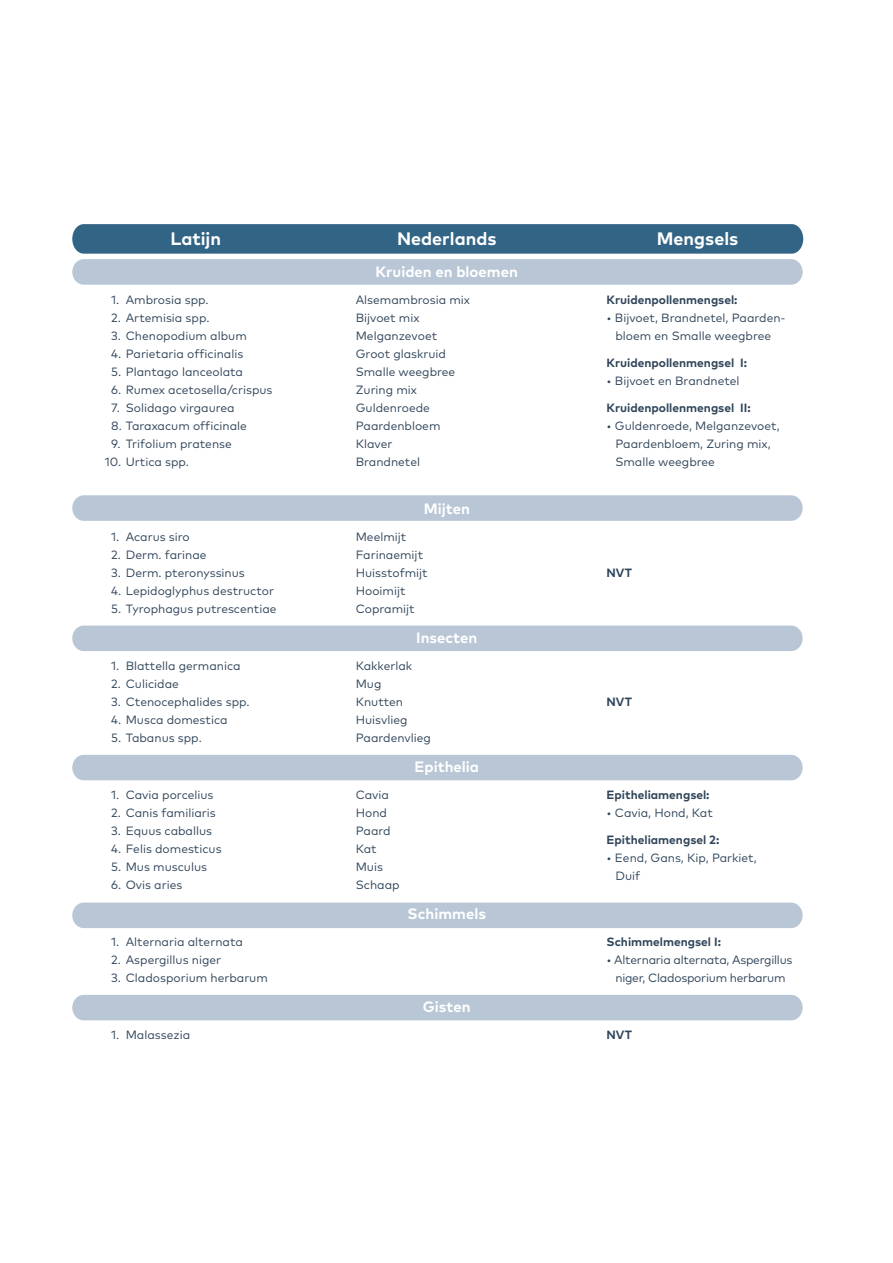
<style>
.page{position:relative;width:893px;height:1263px;background:#fff}
.page>*{position:absolute;margin:0;border:0;box-sizing:border-box;transform-origin:0 0}
.t1{font:700 18px "FF Mark Pro";color:#fff}
.t2{font:700 15px "FF Mark Pro";color:#fff}
.t3{font:12px/18px "FF Mark Pro";color:#30455a}
.t4{font:700 12px "FF Mark Pro";color:#30455a}
.t5{font:12px/18px "FF Mark Pro";letter-spacing:-.02em;color:#30455a;text-align:center}
</style>
<div class="page">
<svg style="left:72px;top:224px;width:731px;height:30px;background:#366787"></svg>
<div style="left:72px;top:259px;width:731px;height:26px;background:#b8c6d6;border-radius:12px"></div>
<div style="left:72px;top:495px;width:731px;height:26px;background:#b8c6d6;border-radius:12px"></div>
<div style="left:72px;top:625px;width:731px;height:26px;background:#b8c6d6;border-radius:12px"></div>
<div style="left:72px;top:755px;width:731px;height:25px;background:#b8c6d6;border-radius:12px"></div>
<div style="left:72px;top:902px;width:731px;height:26px;background:#b8c6d6;border-radius:12px"></div>
<div style="left:72px;top:995px;width:731px;height:25px;background:#b8c6d6;border-radius:12px"></div>
<h1 class="t1" style="left:170px;top:225px;width:52px">Latijn</h1>
<p class="t3" style="left:111px;top:289px;width:99px">1. Ambrosia spp.</p>
<p class="t3" style="left:111px;top:307px;width:100px">2. Artemisia spp.</p>
<p class="t3" style="left:111px;top:325px;width:137px">3. Chenopodium album</p>
<p class="t3" style="left:111px;top:343px;width:134px">4. Parietaria officinalis</p>
<p class="t3" style="left:111px;top:361px;width:133px">5. Plantago lanceolata</p>
<p class="t3" style="left:111px;top:379px;width:163px">6. Rumex acetosella/crispus</p>
<p class="t3" style="left:111px;top:397px;width:125px">7. Solidago virgaurea</p>
<p class="t3" style="left:111px;top:415px;width:137px">8. Taraxacum officinale</p>
<p class="t3" style="left:111px;top:433px;width:122px">9. Trifolium pratense</p>
<p class="t3" style="left:105px;top:451px;width:86px">10. Urtica spp.</p>
<p class="t3" style="left:111px;top:526px;width:80px">1. Acarus siro</p>
<p class="t3" style="left:111px;top:544px;width:97px">2. Derm. farinae</p>
<p class="t3" style="left:111px;top:562px;width:135px">3. Derm. pteronyssinus</p>
<p class="t3" style="left:111px;top:580px;width:164px">4. Lepidoglyphus destructor</p>
<p class="t3" style="left:111px;top:598px;width:167px">5. Tyrophagus putrescentiae</p>
<p class="t3" style="left:111px;top:655px;width:131px">1. Blattella germanica</p>
<p class="t3" style="left:111px;top:673px;width:69px">2. Culicidae</p>
<p class="t3" style="left:111px;top:691px;width:140px">3. Ctenocephalides spp.</p>
<p class="t3" style="left:111px;top:709px;width:118px">4. Musca domestica</p>
<p class="t3" style="left:111px;top:727px;width:92px">5. Tabanus spp.</p>
<p class="t3" style="left:111px;top:784px;width:104px">1. Cavia porcelius</p>
<p class="t3" style="left:111px;top:802px;width:106px">2. Canis familiaris</p>
<p class="t3" style="left:111px;top:820px;width:102px">3. Equus caballus</p>
<p class="t3" style="left:111px;top:838px;width:112px">4. Felis domesticus</p>
<p class="t3" style="left:111px;top:856px;width:97px">5. Mus musculus</p>
<p class="t3" style="left:111px;top:874px;width:73px">6. Ovis aries</p>
<p class="t3" style="left:111px;top:931px;width:133px">1. Alternaria alternata</p>
<p class="t3" style="left:111px;top:949px;width:111px">2. Aspergillus niger</p>
<p class="t3" style="left:111px;top:967px;width:158px">3. Cladosporium herbarum</p>
<p class="t3" style="left:111px;top:1024px;width:80px">1. Malassezia</p>
<h1 class="t1" style="left:397px;top:225px;width:101px">Nederlands</h1>
<p class="t2" style="left:376px;top:260px;width:144px">Kruiden en bloemen</p>
<p class="t3" style="left:356px;top:289px;width:116px">Alsemambrosia mix<br>Bijvoet mix<br>Melganzevoet<br>Groot glaskruid<br>Smalle weegbree<br>Zuring mix<br>Guldenroede<br>Paardenbloem<br>Klaver<br>Brandnetel</p>
<p class="t2" style="left:424px;top:497px;width:48px">Mijten</p>
<p class="t3" style="left:356px;top:526px;width:73px">Meelmijt<br>Farinaemijt<br>Huisstofmijt<br>Hooimijt<br>Copramijt</p>
<p class="t2" style="left:416px;top:626px;width:63px">Insecten</p>
<p class="t3" style="left:356px;top:655px;width:77px">Kakkerlak<br>Mug<br>Knutten<br>Huisvlieg<br>Paardenvlieg</p>
<p class="t2" style="left:414px;top:755px;width:66px">Epithelia</p>
<p class="t3" style="left:356px;top:784px;width:45px">Cavia<br>Hond<br>Paard<br>Kat<br>Muis<br>Schaap</p>
<p class="t2" style="left:408px;top:902px;width:80px">Schimmels</p>
<p class="t2" style="left:423px;top:995px;width:49px">Gisten</p>
<h1 class="t1" style="left:657px;top:225px;width:83px">Mengsels</h1>
<p class="t4" style="left:606px;top:290px;width:133px">Kruidenpollenmengsel:</p>
<p class="t3" style="left:606px;top:307px;width:181px;text-align:center">• Bijvoet, Brandnetel, Paarden&shy;bloem en Smalle weegbree</p>
<p class="t4" style="left:606px;top:353px;width:142px">Kruidenpollenmengsel I:</p>
<p class="t3" style="left:606px;top:370px;width:134px">• Bijvoet en Brandnetel</p>
<p class="t4" style="left:606px;top:398px;width:146px">Kruidenpollenmengsel II:</p>
<p class="t3" style="left:615px;top:415px;width:166px;text-indent:-9px">• Guldenroede, Melganzevoet,<br>Paardenbloem, Zuring mix,<br>Smalle weegbree</p>
<p class="t4" style="left:606px;top:563px;width:27px">NVT</p>
<p class="t4" style="left:606px;top:692px;width:27px">NVT</p>
<p class="t4" style="left:606px;top:785px;width:105px">Epitheliamengsel:</p>
<p class="t3" style="left:606px;top:802px;width:108px">• Cavia, Hond, Kat</p>
<p class="t4" style="left:606px;top:830px;width:114px">Epitheliamengsel 2:</p>
<p class="t3" style="left:615px;top:847px;width:143px;text-indent:-9px">• Eend, Gans, Kip, Parkiet,<br>Duif</p>
<p class="t4" style="left:606px;top:932px;width:116px">Schimmelmengsel I:</p>
<p class="t5" style="left:606px;top:949px;width:187px">• Alternaria alternata, Aspergillus niger, Cladosporium herbarum</p>
<p class="t4" style="left:606px;top:1025px;width:27px">NVT</p>
</div>
